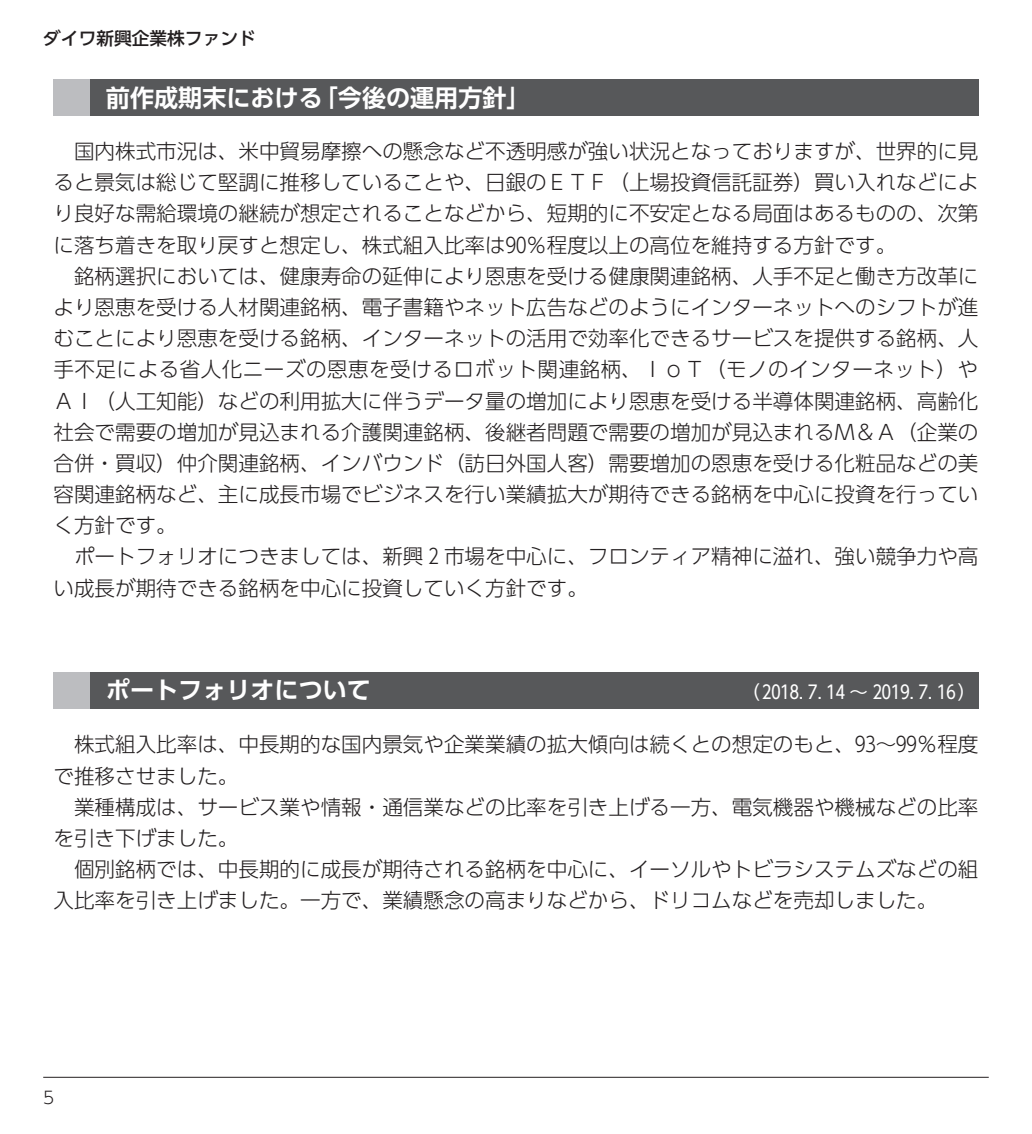
<style>
.page{position:relative;width:1032px;height:1134px;background:#fff}
.page>*{position:absolute;margin:0;border:0;box-sizing:border-box;transform-origin:0 0}
.t1{font:700 24px "UD Shin Go Pro De";color:#fff}
.t2{font:300 20.6px/31.2px "UD Shin Go Pro";color:#231f20}
.t3{font:18.4px "UD Shin Go Pro";color:#fff}
.t4{font:500 17.8px "UD Shin Go Pro";color:#231f20}
.t5{font:300 17px "UD Shin Go Pro";color:#231f20}
</style>
<div class="page">
<hr style="left:43px;top:1077px;width:946px;height:1px;background:#231f20">
<div style="left:54px;top:79px;width:924px;height:37px;background:#57585a"></div>
<div style="left:54px;top:79px;width:36px;height:37px;background:#bcbdc0"></div>
<div style="left:54px;top:672px;width:924px;height:37px;background:#57585a"></div>
<div style="left:54px;top:672px;width:36px;height:37px;background:#bcbdc0"></div>
<p class="t4" style="left:43px;top:24px;width:214px">ダイワ新興企業株ファンド</p>
<p class="t1" style="left:106px;top:78px;width:426px">前作成期末における「今後の運用方針」</p>
<p class="t2" style="left:54px;top:135px;width:926px;text-align:justify;text-indent:21px">国内株式市況は、米中貿易摩擦への懸念など不透明感が強い状況となっておりますが、世界的に見ると景気は総じて堅調に推移していることや、日銀のＥＴＦ（上場投資信託証券）買い入れなどにより良好な需給環境の継続が想定されることなどから、短期的に不安定となる局面はあるものの、次第に落ち着きを取り戻すと想定し、株式組入比率は90％程度以上の高位を維持する方針です。</p>
<p class="t2" style="left:54px;top:260px;width:926px;text-align:justify;text-indent:21px">銘柄選択においては、健康寿命の延伸により恩恵を受ける健康関連銘柄、人手不足と働き方改革により恩恵を受ける人材関連銘柄、電子書籍やネット広告などのようにインターネットへのシフトが進むことにより恩恵を受ける銘柄、インターネットの活用で効率化できるサービスを提供する銘柄、人手不足による省人化ニーズの恩恵を受けるロボット関連銘柄、ＩｏＴ（モノのインターネット）やＡＩ（人工知能）などの利用拡大に伴うデータ量の増加により恩恵を受ける半導体関連銘柄、高齢化社会で需要の増加が見込まれる介護関連銘柄、後継者問題で需要の増加が見込まれるＭ＆Ａ（企業の合併・買収）仲介関連銘柄、インバウンド（訪日外国人客）需要増加の恩恵を受ける化粧品などの美容関連銘柄など、主に成長市場でビジネスを行い業績拡大が期待できる銘柄を中心に投資を行っていく方針です。</p>
<p class="t2" style="left:54px;top:540px;width:926px;text-indent:21px">ポートフォリオにつきましては、新興 2 市場を中心に、フロンティア精神に溢れ、強い競争力や高い成長が期待できる銘柄を中心に投資していく方針です。</p>
<p class="t1" style="left:106px;top:671px;width:267px">ポートフォリオについて</p>
<p class="t3" style="left:741px;top:677px;width:236px">（ 2018. 7. 14 ～ 2019. 7. 16）</p>
<p class="t2" style="left:54px;top:728px;width:926px;text-indent:21px">株式組入比率は、中長期的な国内景気や企業業績の拡大傾向は続くとの想定のもと、93～99％程度で推移させました。</p>
<p class="t2" style="left:54px;top:790px;width:926px;text-indent:21px">業種構成は、サービス業や情報・通信業などの比率を引き上げる一方、電気機器や機械などの比率を引き下げました。</p>
<p class="t2" style="left:54px;top:853px;width:926px;text-indent:21px">個別銘柄では、中長期的に成長が期待される銘柄を中心に、イーソルやトビラシステムズなどの組入比率を引き上げました。一方で、業績懸念の高まりなどから、ドリコムなどを売却しました。</p>
<p class="t5" style="left:43px;top:1083px;width:13px">5</p>
</div>
